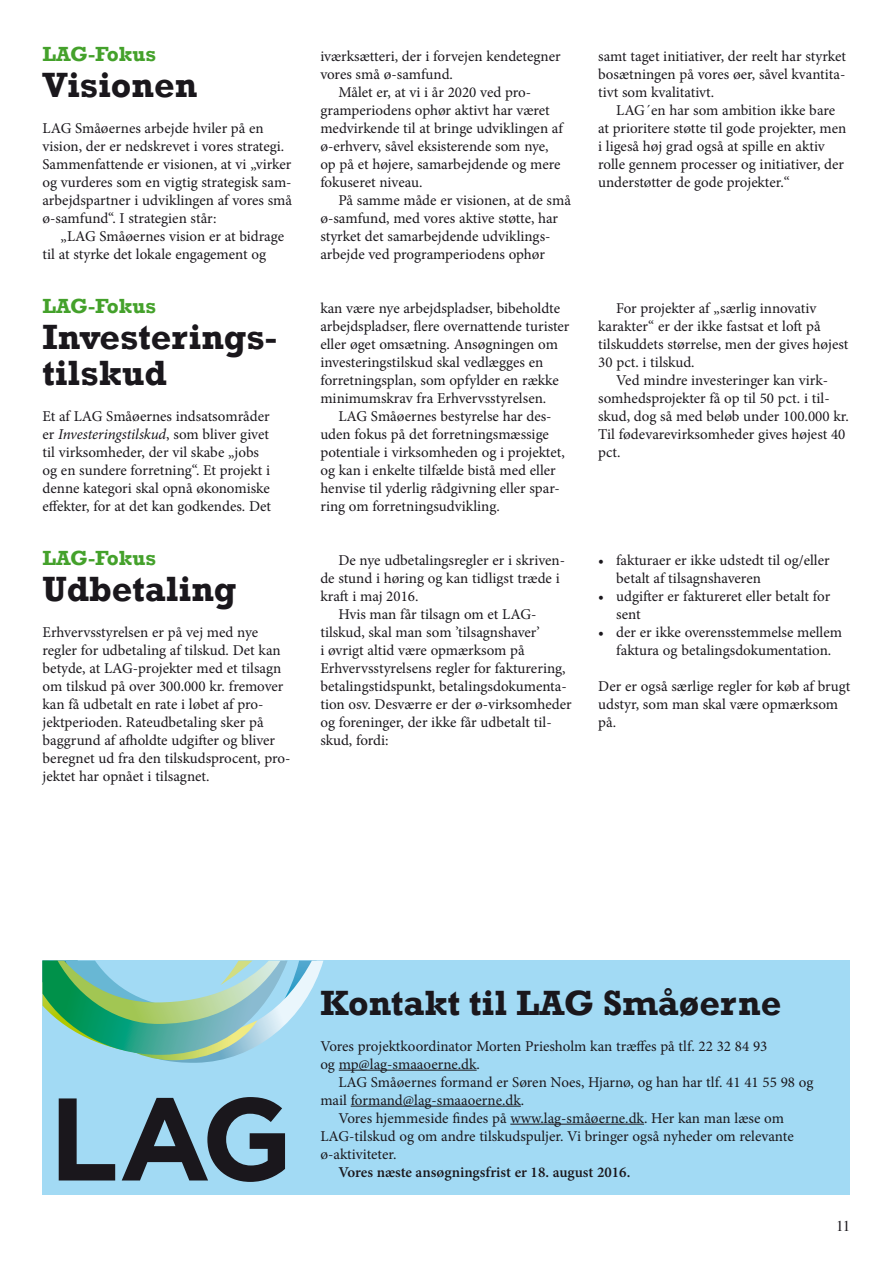
<style>
.page{position:relative;width:893px;height:1263px;background:#fff}
.page>*{position:absolute;margin:0;border:0;box-sizing:border-box;transform-origin:0 0}
.t1{font:700 36px/36px "Rockwell";color:#1a171c}
.t2{font:700 21px "Rockwell";color:#44a12b}
.t3{font:15px/18px "Minion Pro";color:#1a171c}
.t4{font:600 15px "Minion Pro";color:#1a171c}
.t5{font:15px "Times";color:#1a171c}
.s1{font-style:italic}
</style>
<div class="page">
<div style="left:43px;top:961px;width:807px;height:234px;background:#a2daf4"></div>
<svg style="left:43px;top:961px;width:280px;height:102px"></svg>
<svg style="left:59px;top:1098px;width:56px;height:82px"></svg>
<svg style="left:122px;top:1097px;width:163px;height:85px"></svg>
<hr style="left:339px;top:1070px;width:138px;height:1px;background:#1a171c">
<hr style="left:351px;top:1106px;width:170px;height:1px;background:#1a171c">
<hr style="left:510px;top:1124px;width:134px;height:1px;background:#1a171c">
<h2 class="t2" style="left:43px;top:41px;width:115px">LAG-Fokus</h2>
<h1 class="t1" style="left:43px;top:66px;width:156px">Visionen</h1>
<p class="t3" style="left:43px;top:119px;width:251px">LAG Småøernes arbejde hviler på en vision, der er nedskrevet i vores strategi.<br>Sammenfattende er visionen, at vi „virker og vurderes som en vigtig strategisk sam&shy;arbejdspartner i udviklingen af vores små ø-samfund“. I strategien står:</p>
<p class="t3" style="left:43px;top:227px;width:243px;text-indent:18px">„LAG Småøernes vision er at bidrage til at styrke det lokale engagement og</p>
<h2 class="t2" style="left:43px;top:293px;width:115px">LAG-Fokus</h2>
<h1 class="t1" style="left:43px;top:318px;width:236px">Investerings&shy;tilskud</h1>
<p class="t3" style="left:43px;top:407px;width:230px">Et af LAG Småøernes indsatsområder er <span class="s1">Investeringstilskud</span>, som bliver givet til virksomheder, der vil skabe „jobs og en sundere forretning“. Et projekt i denne kategori skal opnå økonomiske effekter, for at det kan godkendes. Det</p>
<h2 class="t2" style="left:43px;top:545px;width:115px">LAG-Fokus</h2>
<h1 class="t1" style="left:43px;top:570px;width:195px">Udbetaling</h1>
<p class="t3" style="left:43px;top:623px;width:249px">Erhvervsstyrelsen er på vej med nye regler for udbetaling af tilskud. Det kan betyde, at LAG-projekter med et tilsagn om tilskud på over 300.000 kr. fremover kan få udbetalt en rate i løbet af pro&shy;jektperioden. Rateudbetaling sker på baggrund af afholdte udgifter og bliver beregnet ud fra den tilskudsprocent, pro&shy;jektet har opnået i tilsagnet.</p>
<p class="t3" style="left:320px;top:47px;width:242px">iværksætteri, der i forvejen kendetegner</p>
<p class="t3" style="left:320px;top:65px;width:134px">vores små ø-samfund.</p>
<p class="t3" style="left:338px;top:83px;width:194px">Målet er, at vi i år 2020 ved pro-</p>
<p class="t3" style="left:320px;top:101px;width:231px">gramperiodens ophør aktivt har været</p>
<p class="t3" style="left:320px;top:119px;width:244px">medvirkende til at bringe udviklingen af</p>
<p class="t3" style="left:320px;top:137px;width:230px">ø-erhverv, såvel eksisterende som nye,</p>
<p class="t3" style="left:320px;top:155px;width:242px">op på et højere, samarbejdende og mere</p>
<p class="t3" style="left:320px;top:173px;width:104px">fokuseret niveau.</p>
<p class="t3" style="left:338px;top:191px;width:234px">På samme måde er visionen, at de små</p>
<p class="t3" style="left:320px;top:209px;width:239px">ø-samfund, med vores aktive støtte, har</p>
<p class="t3" style="left:320px;top:227px;width:232px">styrket det samarbejdende udviklings-</p>
<p class="t3" style="left:320px;top:245px;width:226px">arbejde ved programperiodens ophør</p>
<p class="t3" style="left:320px;top:299px;width:251px">kan være nye arbejdspladser, bibeholdte arbejdspladser, flere overnattende turister eller øget omsætning. Ansøgningen om investeringstilskud skal vedlægges en forretningsplan, som opfylder en række minimumskrav fra Erhvervsstyrelsen.</p>
<p class="t3" style="left:320px;top:407px;width:246px;text-indent:18px">LAG Småøernes bestyrelse har des&shy;uden fokus på det forretningsmæssige potentiale i virksomheden og i projektet, og kan i enkelte tilfælde bistå med eller henvise til yderlig rådgivning eller spar&shy;ring om forretningsudvikling.</p>
<p class="t3" style="left:338px;top:551px;width:228px">De nye udbetalingsregler er i skriven-</p>
<p class="t3" style="left:320px;top:569px;width:241px">de stund i høring og kan tidligst træde i</p>
<p class="t3" style="left:320px;top:587px;width:100px">kraft i maj 2016.</p>
<p class="t3" style="left:338px;top:605px;width:200px">Hvis man får tilsagn om et LAG-</p>
<p class="t3" style="left:320px;top:623px;width:221px">tilskud, skal man som ’tilsagnshaver’</p>
<p class="t3" style="left:320px;top:641px;width:206px">i øvrigt altid være opmærksom på</p>
<p class="t3" style="left:320px;top:659px;width:247px">Erhvervsstyrelsens regler for fakturering,</p>
<p class="t3" style="left:320px;top:677px;width:248px">betalingstidspunkt, betalingsdokumenta-</p>
<p class="t3" style="left:320px;top:695px;width:253px">tion osv. Desværre er der ø-virksomheder</p>
<p class="t3" style="left:320px;top:713px;width:233px">og foreninger, der ikke får udbetalt til-</p>
<p class="t3" style="left:320px;top:731px;width:70px">skud, fordi:</p>
<p class="t3" style="left:598px;top:47px;width:249px;text-align:justify">samt taget initiativer, der reelt har styrket bosætningen på vores øer, såvel kvantita&shy;tivt som kvalitativt.</p>
<p class="t3" style="left:598px;top:101px;width:250px;text-indent:18px">LAG´en har som ambition ikke bare at prioritere støtte til gode projekter, men i ligeså høj grad også at spille en aktiv rolle gennem processer og initiativer, der understøtter de gode projekter.“</p>
<p class="t3" style="left:598px;top:299px;width:252px;text-indent:18px">For projekter af „særlig innovativ karakter“ er der ikke fastsat et loft på tilskuddets størrelse, men der gives højest 30 pct. i tilskud.</p>
<p class="t3" style="left:598px;top:371px;width:252px;text-indent:18px">Ved mindre investeringer kan virk&shy;somhedsprojekter få op til 50 pct. i til&shy;skud, dog så med beløb under 100.000 kr.<br>Til fødevarevirksomheder gives højest 40 pct.</p>
<p class="t3" style="left:616px;top:551px;width:215px;text-indent:-18px">• fakturaer er ikke udstedt til og/eller betalt af tilsagnshaveren</p>
<p class="t3" style="left:616px;top:587px;width:215px;text-indent:-18px">• udgifter er faktureret eller betalt for sent</p>
<p class="t3" style="left:598px;top:623px;width:245px;text-align:center">• der er ikke overensstemmelse mellem faktura og betalingsdokumentation.</p>
<p class="t3" style="left:598px;top:677px;width:254px">Der er også særlige regler for køb af brugt udstyr, som man skal være opmærksom på.</p>
<h1 class="t1" style="left:320px;top:984px;width:462px">Kontakt til LAG Småøerne</h1>
<p class="t3" style="left:320px;top:1037px;width:449px">Vores projektkoordinator Morten Priesholm kan træffes på tlf. 22 32 84 93 og mp@lag-smaaoerne.dk.</p>
<p class="t3" style="left:338px;top:1073px;width:477px">LAG Småøernes formand er Søren Noes, Hjarnø, og han har tlf. 41 41 55 98 og</p>
<p class="t3" style="left:320px;top:1091px;width:205px">mail formand@lag-smaaoerne.dk.</p>
<p class="t3" style="left:338px;top:1109px;width:447px">Vores hjemmeside findes på www.lag-småøerne.dk. Her kan man læse om</p>
<p class="t3" style="left:320px;top:1127px;width:475px">LAG-tilskud og om andre tilskudspuljer. Vi bringer også nyheder om relevante</p>
<p class="t3" style="left:320px;top:1145px;width:78px">ø-aktiviteter.</p>
<p class="t4" style="left:338px;top:1161px;width:293px">Vores næste ansøgningsfrist er 18. august 2016.</p>
<p class="t5" style="left:836px;top:1211px;width:16px">11</p>
</div>
